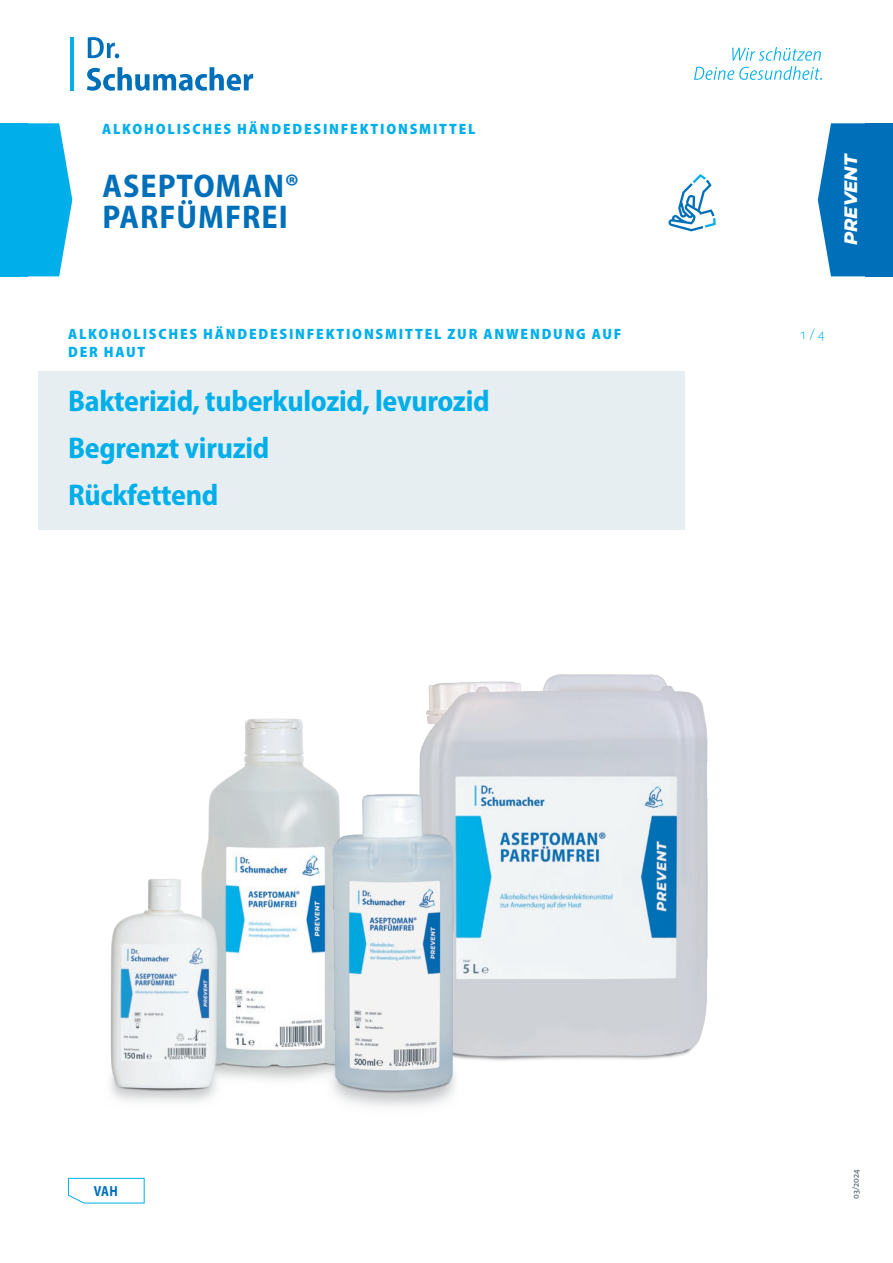
<style>
.page{position:relative;width:893px;height:1263px;background:#fff}
.page>*{position:absolute;margin:0;border:0;box-sizing:border-box;transform-origin:0 0}
.t1{font:700 semi-condensed 33px/30.8px "Myriad Pro";letter-spacing:.03em;color:#006fba}
.t2{font:700 semi-condensed 30px/46.8px "Myriad Pro";letter-spacing:-.01em;color:#00afea}
.t3{font:italic 800 18px "Montserrat";color:#fff}
.t4{font:900 semi-condensed 15px/18px "Myriad Pro";letter-spacing:.12em;color:#00afea}
.t5{font:300 semi-condensed 15px "Myriad Pro";color:#00afea}
.t6{font:700 semi-condensed 14.7px "Myriad Pro";color:#006fba;scale:.9 1}
.t7{font:semi-condensed 9.75px "Myriad Pro";letter-spacing:.005em;color:#465a64}
</style>
<div class="page">
<svg style="left:28px;top:123px;width:44px;height:153px;background:#24baec"></svg>
<div style="left:865px;top:123px;width:28px;height:153px;background:#006fba"></div>
<svg style="left:818px;top:123px;width:47px;height:153px;background:#2382c3"></svg>
<div style="left:0;top:123px;width:28px;height:153px;background:#00afea"></div>
<svg style="left:668px;top:174px;width:48px;height:57px"></svg>
<svg style="left:67px;top:1177px;width:78px;height:27px"></svg>
<hr style="left:70px;top:37px;width:4px;height:53px;background:#00afea">
<svg style="left:87px;top:67px;width:166px;height:24px"></svg>
<svg style="left:88px;top:37px;width:31px;height:21px"></svg>
<svg style="left:694px;top:47px;width:128px;height:33px"></svg>
<img style="left:428px;top:674px;width:280px;height:386px">
<img style="left:110px;top:879px;width:59px;height:223px">
<img style="left:169px;top:706px;width:448px;height:401px">
<div style="left:38px;top:371px;width:647px;height:158px;background:#e7eef1"></div>
<p class="t4" style="left:102px;top:119px;width:375px">ALKOHOLISCHES HÄNDEDESINFEKTIONSMITTEL</p>
<h1 class="t1" style="left:102px;top:169px;width:198px">ASEPTOMAN®<br>PARFÜMFREI</h1>
<p class="t3" style="left:838px;top:245px;width:94px;rotate:-90deg">PREVENT</p>
<p class="t4" style="left:68px;top:324px;width:555px">ALKOHOLISCHES HÄNDEDESINFEKTIONSMITTEL ZUR ANWENDUNG AUF<br>DER HAUT</p>
<p class="t5" style="left:799px;top:325px;width:27px">1 / 4</p>
<h2 class="t2" style="left:68px;top:377px;width:423px">Bakterizid, tuberkulozid, levurozid<br>Begrenzt viruzid<br>Rückfettend</h2>
<p class="t6" style="left:94px;top:1181px;width:28px">VAH</p>
<p class="t7" style="left:850px;top:1199px;width:31px;rotate:-90deg">03/2024</p>
</div>
